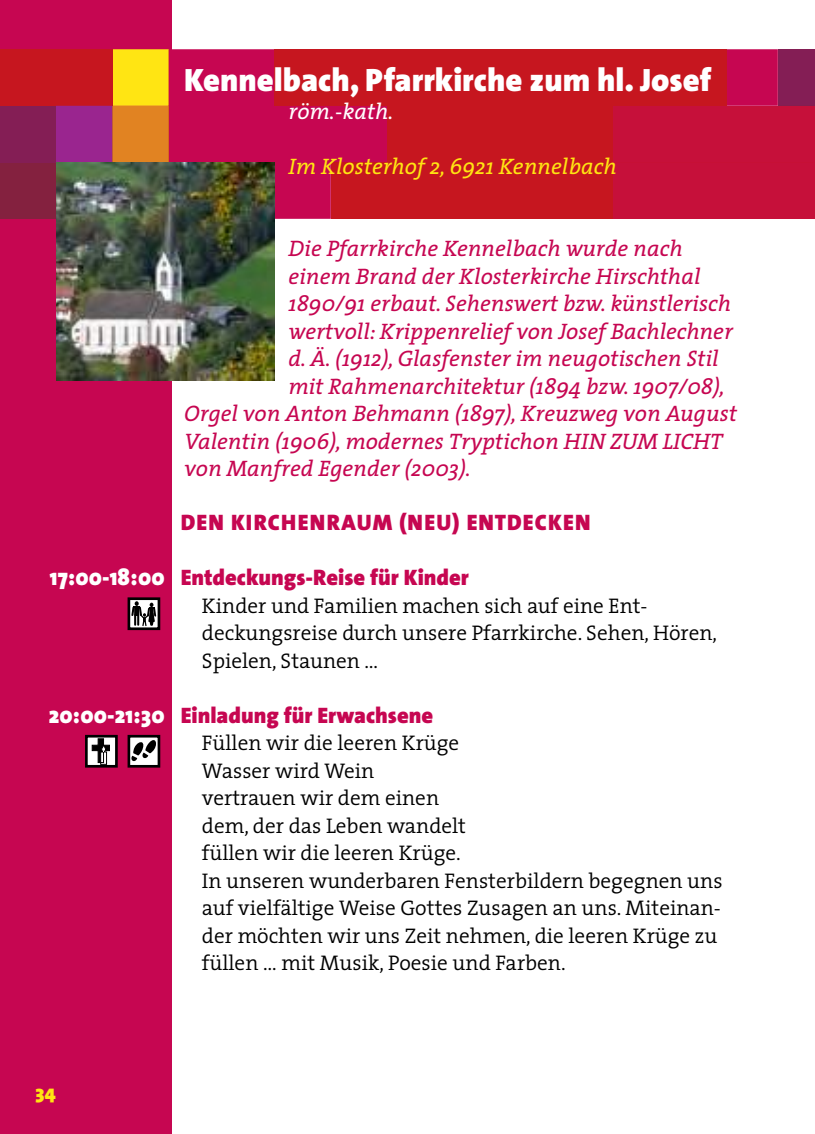
<style>
.page{position:relative;width:815px;height:1134px;background:#fff}
.page>*{position:absolute;margin:0;border:0;box-sizing:border-box;transform-origin:0 0}
.t1{font:900 32.5px "The Sans";color:#fff}
.t2{font:italic 22.5px "The Serif";color:#c60651}
.t3{font:900 22.5px "The Sans";color:#c60651}
.t4{font:900 22.5px "The Sans";letter-spacing:.05em;color:#c60651}
.t5{font:italic 22.5px "The Serif";color:#ffe512}
.t6{font:italic 22.5px "The Serif";color:#fff}
.t7{font:300 21.25px/27.5px "The Serif";color:#000}
.t8{font:900 20px "The Sans";color:#ffe512}
.s1{font-size:23.75px;color:#fff}
</style>
<div class="page">
<div style="left:0;top:0;width:172px;height:1134px;background:#c60651"></div>
<div style="left:128px;top:597px;width:32px;height:33px;border:3px solid #000"></div>
<svg style="left:131px;top:601px;width:25px;height:25px"></svg>
<div style="left:86px;top:736px;width:30px;height:30px;background:#fff"></div>
<div style="left:85px;top:735px;width:33px;height:33px;border:3px solid #000"></div>
<svg style="left:91px;top:738px;width:19px;height:27px"></svg>
<div style="left:129px;top:736px;width:30px;height:30px;background:#fff"></div>
<div style="left:128px;top:735px;width:32px;height:33px;border:3px solid #000"></div>
<svg style="left:131px;top:739px;width:26px;height:22px"></svg>
<div style="left:172px;top:49px;width:606px;height:170px;background:#c60651"></div>
<div style="left:0;top:49px;width:112px;height:57px;background:#c6161f"></div>
<div style="left:274px;top:49px;width:452px;height:57px;background:#c6161f"></div>
<div style="left:387px;top:106px;width:226px;height:56px;background:#c6161f"></div>
<div style="left:331px;top:162px;width:282px;height:57px;background:#c6161f"></div>
<div style="left:613px;top:162px;width:201px;height:57px;background:#c6103a"></div>
<div style="left:613px;top:106px;width:201px;height:56px;background:#c6103a"></div>
<svg style="left:56px;top:49px;width:113px;height:113px"></svg>
<div style="left:0;top:162px;width:56px;height:57px;background:#84213f"></div>
<div style="left:0;top:106px;width:56px;height:56px;background:#841e55"></div>
<div style="left:778px;top:49px;width:36px;height:57px;background:#841e55"></div>
<hr style="left:814px;top:162px;width:1px;height:57px;background:#c6103a">
<hr style="left:814px;top:106px;width:1px;height:56px;background:#c6103a">
<hr style="left:814px;top:49px;width:1px;height:57px;background:#841e55">
<img style="left:56px;top:162px;width:218px;height:218px">
<h1 class="t1" style="left:184px;top:60px;width:529px">Kennelbach, Pfarrkirche zum hl. Josef</h1>
<p class="t6" style="left:288px;top:97px;width:107px">röm.-kath.</p>
<p class="t5" style="left:288px;top:152px;width:330px">Im Klosterhof 2, 6921 Kennelbach</p>
<p class="t2" style="left:288px;top:234px;width:396px">Die Pfarrkirche Kennelbach wurde nach</p>
<p class="t2" style="left:288px;top:262px;width:414px">einem Brand der Klosterkirche Hirschthal</p>
<p class="t2" style="left:288px;top:289px;width:444px">1890/91 erbaut. Sehenswert bzw. künstlerisch</p>
<p class="t2" style="left:288px;top:317px;width:446px">wertvoll: Krippenrelief von Josef Bachlechner</p>
<p class="t2" style="left:288px;top:344px;width:432px">d. Ä. (1912), Glasfenster im neugotischen Stil</p>
<p class="t2" style="left:288px;top:372px;width:438px">mit Rahmenarchitektur (1894 bzw. 1907/08),</p>
<p class="t2" style="left:184px;top:399px;width:554px">Orgel von Anton Behmann (1897), Kreuzweg von August</p>
<p class="t2" style="left:184px;top:427px;width:540px">Valentin (1906), modernes Tryptichon HIN ZUM LICHT</p>
<p class="t2" style="left:184px;top:454px;width:288px">von Manfred Egender (2003).</p>
<p class="t4" style="left:181px;top:508px;width:411px">DEN KIRCHENRAUM (NEU) ENTDECKEN</p>
<p class="t3" style="left:50px;top:563px;width:421px"><span class="s1">17:00-18:00</span> Entdeckungs-Reise für Kinder</p>
<p class="t7" style="left:202px;top:592px;width:517px">Kinder und Familien machen sich auf eine Ent&shy;deckungsreise durch unsere Pfarrkirche. Sehen, Hören,<br>Spielen, Staunen …</p>
<p class="t3" style="left:49px;top:701px;width:386px"><span class="s1">20:00-21:30</span> Einladung für Erwachsene</p>
<p class="t7" style="left:202px;top:730px;width:522px">Füllen wir die leeren Krüge<br>Wasser wird Wein<br>vertrauen wir dem einen<br>dem, der das Leben wandelt<br>füllen wir die leeren Krüge.<br>In unseren wunderbaren Fensterbildern begegnen uns auf vielfältige Weise Gottes Zusagen an uns. Miteinan&shy;der möchten wir uns Zeit nehmen, die leeren Krüge zu füllen … mit Musik, Poesie und Farben.</p>
<p class="t8" style="left:35px;top:1080px;width:22px">34</p>
</div>
